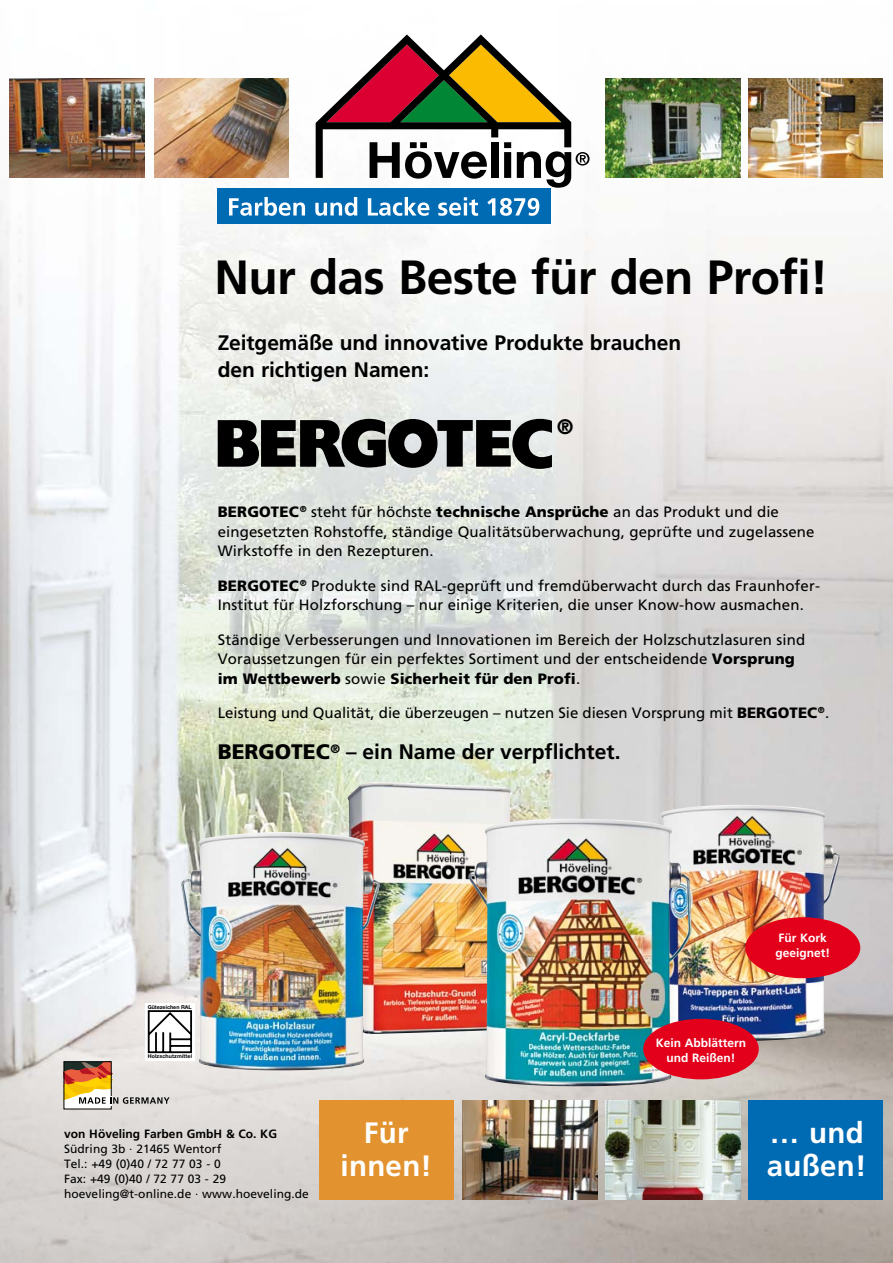
<style>
.page{position:relative;width:893px;height:1263px;background:#fff}
.page>*{position:absolute;margin:0;border:0;box-sizing:border-box;transform-origin:0 0}
.t1{font:700 48px "Frutiger";letter-spacing:-.015em;color:#000}
.t2{font:700 29.4px/33px "Frutiger";letter-spacing:.01em;color:#fff}
.t3{font:700 21px/27px "Frutiger";letter-spacing:-.005em;color:#000}
.t4{font:900 21px "Frutiger";color:#000}
.t5{font:15px/19.5px "Frutiger";letter-spacing:.01em;color:#000}
.t6{font:12px/15px "Frutiger";letter-spacing:.005em;color:#000}
.t7{font:700 12px/15px "Frutiger";color:#fff}
.t8{font:700 12px "Frutiger";letter-spacing:.005em;color:#000}
.t9{font:700 5.4px "Helvetica Neue";letter-spacing:.02em;color:#000}
.t10{font:700 5.4px "Helvetica Neue";color:#000}
.s1{font-weight:900}
</style>
<div class="page">
<img style="left:0;top:78px;width:893px;height:1185px">
<img style="left:605px;top:1100px;width:135px;height:99px">
<img style="left:463px;top:1100px;width:134px;height:99px">
<div style="left:748px;top:1100px;width:135px;height:99px;background:#006ab3"></div>
<div style="left:319px;top:1100px;width:135px;height:99px;background:#e2932f"></div>
<img style="left:605px;top:79px;width:135px;height:99px">
<img style="left:10px;top:79px;width:134px;height:99px">
<img style="left:154px;top:79px;width:135px;height:99px">
<img style="left:748px;top:79px;width:135px;height:99px">
<svg style="left:316px;top:34px;width:273px;height:154px"></svg>
<div style="left:218px;top:188px;width:333px;height:36px;background:#006ab3"></div>
<svg style="left:229px;top:197px;width:76px;height:19px"></svg>
<svg style="left:315px;top:197px;width:42px;height:19px"></svg>
<svg style="left:368px;top:197px;width:61px;height:19px"></svg>
<svg style="left:438px;top:197px;width:40px;height:19px"></svg>
<svg style="left:487px;top:198px;width:52px;height:18px"></svg>
<svg style="left:218px;top:419px;width:334px;height:50px;background:#4c4d4c"></svg>
<div style="left:64px;top:1062px;width:47px;height:47px;background:#fff"></div>
<div style="left:64px;top:1061px;width:47px;height:48px;border:1px solid #000"></div>
<div style="left:104px;top:1095px;width:7px;height:10px;background:#fff"></div>
<svg style="left:64px;top:1062px;width:105px;height:42px;background:#cfb394"></svg>
<img style="left:643px;top:805px;width:197px;height:236px">
<img style="left:347px;top:782px;width:166px;height:252px">
<img style="left:181px;top:832px;width:199px;height:239px">
<img style="left:467px;top:819px;width:224px;height:268px">
<div style="left:145px;top:1003px;width:49px;height:57px;background:#fff"></div>
<svg style="left:147px;top:1010px;width:45px;height:44px"></svg>
<div style="left:745px;top:917px;width:115px;height:61px;background:#e2001a;border-radius:50%"></div>
<div style="left:643px;top:1019px;width:116px;height:60px;background:#e2001a;border-radius:50%"></div>
<h1 class="t1" style="left:215px;top:249px;width:616px">Nur das Beste für den Profi!</h1>
<h3 class="t3" style="left:218px;top:329px;width:465px">Zeitgemäße und innovative Produkte brauchen den richtigen Namen:</h3>
<h3 class="t4" style="left:557px;top:414px;width:18px">®</h3>
<p class="t5" style="left:218px;top:502px;width:598px"><span class="s1">BERGOTEC</span> <sup>®</sup> steht für höchste <span class="s1">technische Ansprüche</span> an das Produkt und die eingesetzten Rohstoffe, ständige Qualitätsüberwachung, geprüfte und zugelassene<br>Wirkstoffe in den Rezepturen.</p>
<p class="t5" style="left:218px;top:576px;width:604px"><span class="s1">BERGOTEC</span> <sup>®</sup> Produkte sind RAL-geprüft und fremdüberwacht durch das Fraunhofer-<br>Institut für Holzforschung – nur einige Kriterien, die unser Know-how ausmachen.</p>
<p class="t5" style="left:218px;top:630px;width:589px">Ständige Verbesserungen und Innovationen im Bereich der Holzschutzlasuren sind<br>Voraussetzungen für ein perfektes Sortiment und der entscheidende <span class="s1">Vorsprung im Wettbewerb</span> sowie <span class="s1">Sicherheit für den Profi</span>.</p>
<p class="t5" style="left:218px;top:703px;width:613px">Leistung und Qualität, die überzeugen – nutzen Sie diesen Vorsprung mit <span class="s1">BERGOTEC</span><sup>®</sup>.</p>
<h3 class="t3" style="left:218px;top:738px;width:404px"><span class="s1">BERGOTEC</span> <sup>®</sup> – ein Name der verpflichtet.</h3>
<p class="t10" style="left:148px;top:1003px;width:46px">Gütezeichen RAL</p>
<p class="t9" style="left:148px;top:1053px;width:46px">Holzschutzmittel</p>
<p class="t8" style="left:64px;top:1127px;width:214px">von Höveling Farben GmbH &amp; Co. KG</p>
<p class="t6" style="left:64px;top:1141px;width:246px">Südring 3b · 21465 Wentorf<br>Tel.: +49 (0)40 / 72 77 03 - 0<br>Fax: +49 (0)40 / 72 77 03 - 29 hoeveling@t-online.de · www.hoeveling.de</p>
<h2 class="t2" style="left:341px;top:1116px;width:93px;text-align:center">Für innen!</h2>
<p class="t7" style="left:775px;top:930px;width:56px">Für Kork geeignet!</p>
<p class="t7" style="left:656px;top:1035px;width:92px;text-align:center">Kein Abblättern und Reißen!</p>
<h2 class="t2" style="left:767px;top:1116px;width:101px">… und außen!</h2>
</div>
